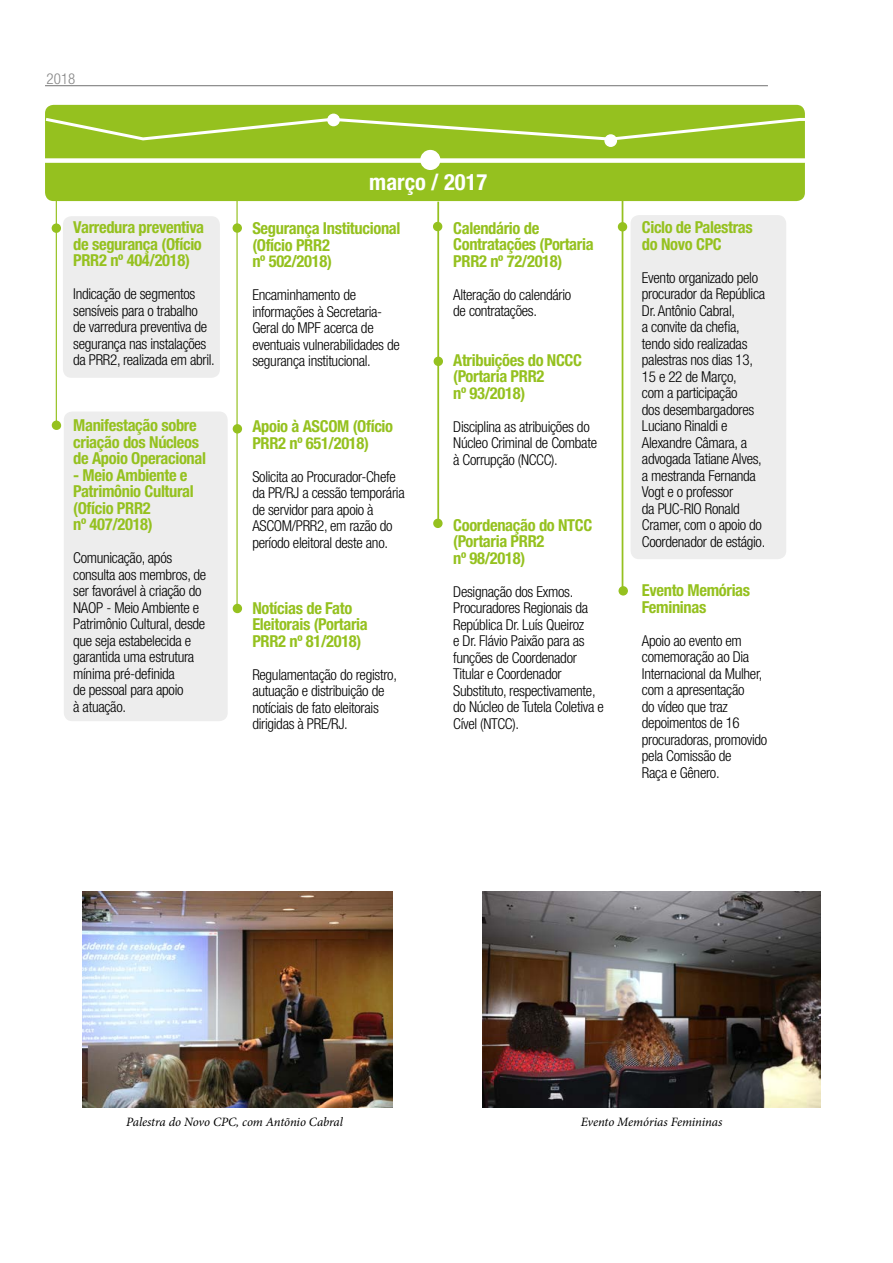
<style>
.page{position:relative;width:893px;height:1263px;background:#fff}
.page>*{position:absolute;margin:0;border:0;box-sizing:border-box;transform-origin:0 0}
.t1{font:700 condensed 22.5px "Helvetica Neue LT Std";color:#fff}
.t2{font:700 condensed 16.5px/16.5px "Helvetica Neue LT Std";letter-spacing:-.02em;color:#95c11f}
.t3{font:300 condensed 15px/16.5px "Helvetica Neue LT Std";letter-spacing:-.02em;color:#000}
.t4{font:300 condensed 15px "Helvetica Neue LT Std";color:#878787}
.t5{font:italic 12.75px "Minion Pro";letter-spacing:-.01em;color:#000}
</style>
<div class="page">
<div style="left:63px;top:216px;width:157px;height:162px;background:#ededed;border-radius:9px"></div>
<div style="left:64px;top:411px;width:164px;height:310px;background:#ededed;border-radius:9px"></div>
<div style="left:631px;top:215px;width:155px;height:344px;background:#ededed;border-radius:9px"></div>
<hr style="left:56px;top:195px;width:1px;height:229px;background:#95c11f">
<div style="left:45px;top:105px;width:760px;height:96px;background:#95c11f;border-radius:9px"></div>
<hr style="left:236px;top:195px;width:2px;height:415px;background:#95c11f">
<hr style="left:437px;top:202px;width:2px;height:323px;background:#95c11f">
<div style="left:327px;top:114px;width:13px;height:12px;border:2px solid #fff;border-radius:50%"></div>
<div style="left:52px;top:224px;width:8px;height:8px;background:#95c11f;border-radius:50%"></div>
<div style="left:52px;top:223px;width:9px;height:10px;border:2px solid #95c11f;border-radius:50%"></div>
<div style="left:53px;top:421px;width:7px;height:8px;background:#95c11f;border-radius:50%"></div>
<div style="left:52px;top:420px;width:9px;height:10px;border:2px solid #95c11f;border-radius:50%"></div>
<div style="left:434px;top:223px;width:8px;height:7px;background:#95c11f;border-radius:50%"></div>
<div style="left:433px;top:222px;width:9px;height:9px;border:2px solid #95c11f;border-radius:50%"></div>
<hr style="left:45px;top:85px;width:723px;height:1px;background:#878787">
<div style="left:420px;top:150px;width:20px;height:20px;background:#fff;border-radius:50%"></div>
<div style="left:7px;top:158px;width:854px;height:5px;background:#fff"></div>
<div style="left:233px;top:224px;width:8px;height:8px;background:#95c11f;border-radius:50%"></div>
<div style="left:233px;top:223px;width:9px;height:10px;border:2px solid #95c11f;border-radius:50%"></div>
<div style="left:605px;top:135px;width:11px;height:11px;background:#fff;border-radius:50%"></div>
<div style="left:604px;top:134px;width:13px;height:13px;border:2px solid #fff;border-radius:50%"></div>
<div style="left:233px;top:425px;width:8px;height:8px;background:#95c11f;border-radius:50%"></div>
<div style="left:233px;top:424px;width:9px;height:9px;border:2px solid #95c11f;border-radius:50%"></div>
<div style="left:434px;top:357px;width:8px;height:8px;background:#95c11f;border-radius:50%"></div>
<div style="left:434px;top:357px;width:9px;height:9px;border:2px solid #95c11f;border-radius:50%"></div>
<svg style="left:45px;top:116px;width:760px;height:26px"></svg>
<hr style="left:622px;top:171px;width:1px;height:420px;background:#95c11f">
<div style="left:619px;top:223px;width:7px;height:8px;background:#95c11f;border-radius:50%"></div>
<div style="left:618px;top:222px;width:9px;height:9px;border:2px solid #95c11f;border-radius:50%"></div>
<div style="left:619px;top:587px;width:8px;height:8px;background:#95c11f;border-radius:50%"></div>
<div style="left:618px;top:586px;width:10px;height:9px;border:2px solid #95c11f;border-radius:50%"></div>
<div style="left:233px;top:604px;width:8px;height:8px;background:#95c11f;border-radius:50%"></div>
<div style="left:233px;top:604px;width:9px;height:9px;border:2px solid #95c11f;border-radius:50%"></div>
<div style="left:434px;top:519px;width:8px;height:8px;background:#95c11f;border-radius:50%"></div>
<div style="left:433px;top:519px;width:10px;height:9px;border:2px solid #95c11f;border-radius:50%"></div>
<img style="left:82px;top:891px;width:311px;height:216px">
<img style="left:483px;top:891px;width:337px;height:216px">
<p class="t4" style="left:47px;top:70px;width:30px">2018</p>
<p class="t2" style="left:73px;top:219px;width:132px">Varredura preventiva de segurança (Ofício<br>PRR2 nº 404/2018)</p>
<p class="t3" style="left:73px;top:286px;width:143px">Indicação de segmentos sensíveis para o trabalho<br>de varredura preventiva de segurança nas instalações da PRR2, realizada em abril.</p>
<p class="t2" style="left:73px;top:417px;width:134px">Manifestação sobre criação dos Núcleos de Apoio Operacional</p>
<p class="t2" style="left:73px;top:466px;width:122px">- Meio Ambiente e<br>Patrimônio Cultural (Ofício PRR2<br>nº 407/2018)</p>
<p class="t3" style="left:73px;top:550px;width:135px">Comunicação, após consulta aos membros, de ser favorável à criação do<br>NAOP - Meio Ambiente e<br>Patrimônio Cultural, desde que seja estabelecida e garantida uma estrutura mínima pré-definida<br>de pessoal para apoio<br>à atuação.</p>
<h1 class="t1" style="left:369px;top:168px;width:120px">março / 2017</h1>
<p class="t2" style="left:252px;top:220px;width:150px">Segurança Institucional (Ofício PRR2<br>nº 502/2018)</p>
<p class="t3" style="left:252px;top:286px;width:149px">Encaminhamento de informações à Secretaria-<br>Geral do MPF acerca de eventuais vulnerabilidades de segurança institucional.</p>
<p class="t2" style="left:252px;top:418px;width:142px">Apoio à ASCOM (Ofício<br>PRR2 nº 651/2018)</p>
<p class="t3" style="left:252px;top:468px;width:154px">Solicita ao Procurador-Chefe da PR/RJ a cessão temporária de servidor para apoio à<br>ASCOM/PRR2, em razão do período eleitoral deste ano.</p>
<p class="t2" style="left:252px;top:599px;width:117px">Notícias de Fato<br>Eleitorais (Portaria<br>PRR2 nº 81/2018)</p>
<p class="t3" style="left:252px;top:666px;width:146px">Regulamentação do registro, autuação e distribuição de notíciais de fato eleitorais dirigidas à PRE/RJ.</p>
<p class="t2" style="left:453px;top:219px;width:142px">Calendário de<br>Contratações (Portaria<br>PRR2 nº 72/2018)</p>
<p class="t3" style="left:453px;top:286px;width:120px">Alteração do calendário de contratações.</p>
<p class="t2" style="left:453px;top:351px;width:130px">Atribuições do NCCC (Portaria PRR2<br>nº 93/2018)</p>
<p class="t3" style="left:453px;top:418px;width:145px">Disciplina as atribuições do<br>Núcleo Criminal de Combate à Corrupção (NCCC).</p>
<p class="t2" style="left:453px;top:516px;width:141px">Coordenação do NTCC (Portaria PRR2<br>nº 98/2018)</p>
<p class="t3" style="left:453px;top:583px;width:152px">Designação dos Exmos.<br>Procuradores Regionais da<br>República Dr. Luís Queiroz<br>e Dr. Flávio Paixão para as funções de Coordenador<br>Titular e Coordenador<br>Substituto, respectivamente, do Núcleo de Tutela Coletiva e<br>Cível (NTCC).</p>
<p class="t2" style="left:642px;top:219px;width:112px">Ciclo de Palestras do Novo CPC</p>
<p class="t3" style="left:642px;top:269px;width:125px">Evento organizado pelo procurador da República<br>Dr. Antônio Cabral,<br>a convite da chefia, tendo sido realizadas palestras nos dias 13,<br>15 e 22 de Março,<br>com a participação<br>dos desembargadores<br>Luciano Rinaldi e<br>Alexandre Câmara, a advogada Tatiane Alves, a mestranda Fernanda<br>Vogt e o professor<br>da PUC-RIO Ronald<br>Cramer, com o apoio do<br>Coordenador de estágio.</p>
<p class="t2" style="left:642px;top:582px;width:110px">Evento Memórias<br>Femininas</p>
<p class="t3" style="left:642px;top:632px;width:127px">Apoio ao evento em comemoração ao Dia<br>Internacional da Mulher, com a apresentação<br>do vídeo que traz depoimentos de 16 procuradoras, promovido pela Comissão de<br>Raça e Gênero.</p>
<p class="t5" style="left:126px;top:1113px;width:218px">Palestra do Novo CPC, com Antõnio Cabral</p>
<p class="t5" style="left:581px;top:1114px;width:143px">Evento Memórias Femininas</p>
</div>
